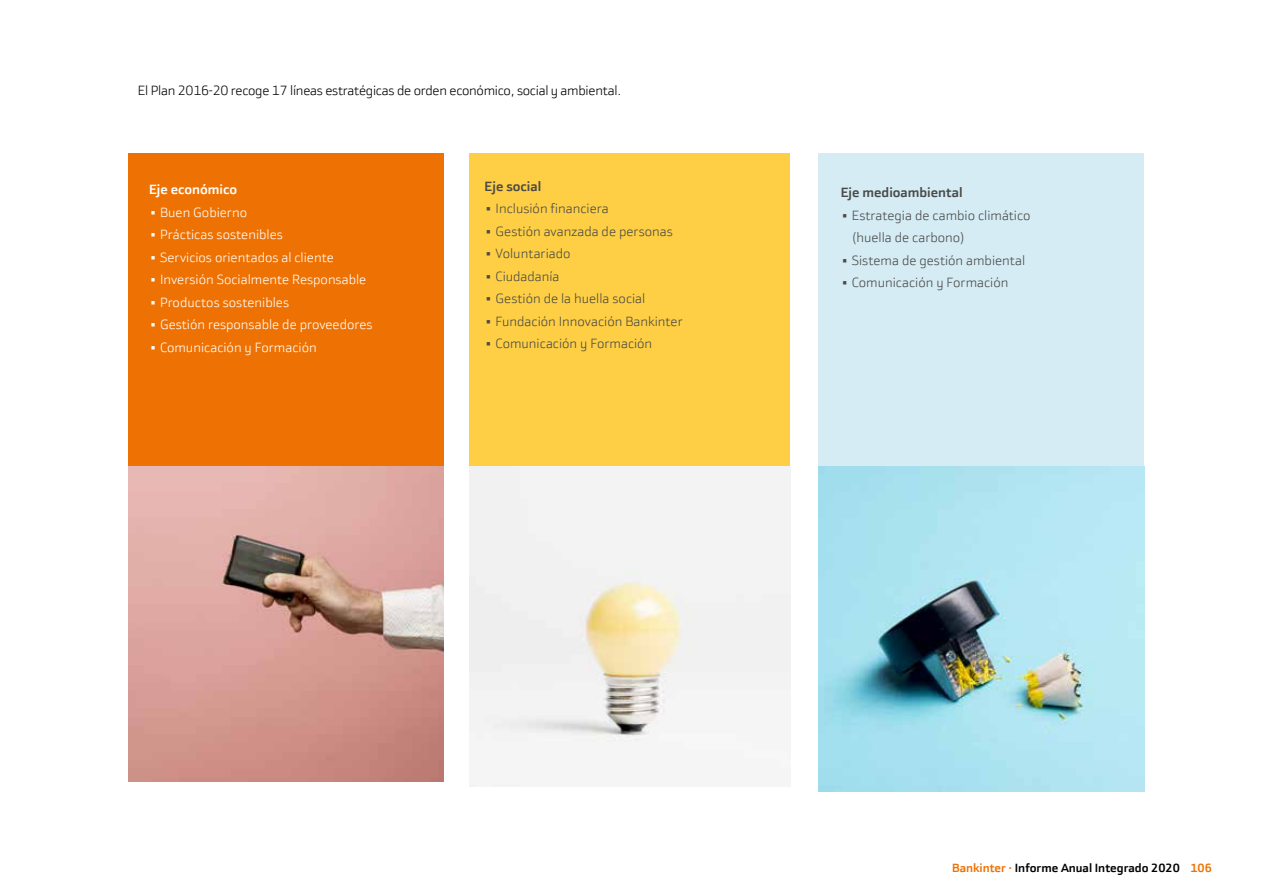
<style>
.page{position:relative;width:1263px;height:893px;background:#fff}
.page>*{position:absolute;margin:0;border:0;box-sizing:border-box;transform-origin:0 0}
.t1{font:300 13.5px/22.5px "Bankinter Sans";color:#4a4a49}
.t2{font:300 13.5px "Bankinter Sans";color:#fff}
.t3{font:300 13.5px "Bankinter Sans";letter-spacing:-.02em;color:#000}
.t4{font:700 13.5px "Bankinter Sans";color:#4a4a49}
.t5{font:700 13.5px "Bankinter Sans";color:#fff}
.t6{font:700 12px "Bankinter Sans";color:#000}
.s1{color:#ee7203}
</style>
<div class="page">
<div style="left:129px;top:153px;width:315px;height:315px;background:#ee7203"></div>
<img style="left:129px;top:466px;width:315px;height:315px">
<div style="left:469px;top:153px;width:321px;height:321px;background:#fecf44"></div>
<img style="left:469px;top:466px;width:321px;height:321px">
<div style="left:818px;top:153px;width:326px;height:326px;background:#d5ecf4"></div>
<img style="left:818px;top:466px;width:326px;height:326px">
<p class="t3" style="left:138px;top:83px;width:485px">El Plan 2016-20 recoge 17 líneas estratégicas de orden económico, social y ambiental.</p>
<p class="t5" style="left:149px;top:181px;width:90px">Eje económico</p>
<p class="t2" style="left:149px;top:204px;width:99px">• Buen Gobierno</p>
<p class="t2" style="left:149px;top:227px;width:135px">• Prácticas sostenibles</p>
<p class="t2" style="left:149px;top:249px;width:186px">• Servicios orientados al cliente</p>
<p class="t2" style="left:149px;top:272px;width:219px">• Inversión Socialmente Responsable</p>
<p class="t2" style="left:149px;top:294px;width:142px">• Productos sostenibles</p>
<p class="t2" style="left:149px;top:317px;width:225px">• Gestión responsable de proveedores</p>
<p class="t2" style="left:149px;top:339px;width:169px">• Comunicación y Formación</p>
<p class="t4" style="left:485px;top:178px;width:58px">Eje social</p>
<p class="t1" style="left:485px;top:198px;width:126px">• Inclusión financiera</p>
<p class="t1" style="left:485px;top:220px;width:190px">• Gestión avanzada de personas</p>
<p class="t1" style="left:485px;top:243px;width:87px">• Voluntariado</p>
<p class="t1" style="left:485px;top:265px;width:76px">• Ciudadanía</p>
<p class="t1" style="left:485px;top:288px;width:162px">• Gestión de la huella social</p>
<p class="t1" style="left:485px;top:310px;width:199px">• Fundación Innovación Bankinter</p>
<p class="t1" style="left:485px;top:333px;width:169px">• Comunicación y Formación</p>
<p class="t4" style="left:841px;top:184px;width:123px">Eje medioambiental</p>
<p class="t1" style="left:852px;top:204px;width:180px;text-indent:-11px">• Estrategia de cambio climático (huella de carbono)</p>
<p class="t1" style="left:841px;top:249px;width:186px">• Sistema de gestión ambiental</p>
<p class="t1" style="left:841px;top:272px;width:169px">• Comunicación y Formación</p>
<p class="t6" style="left:952px;top:860px;width:261px"><span class="s1">Bankinter ·</span> Informe Anual Integrado 2020 <span class="s1">106</span></p>
</div>
